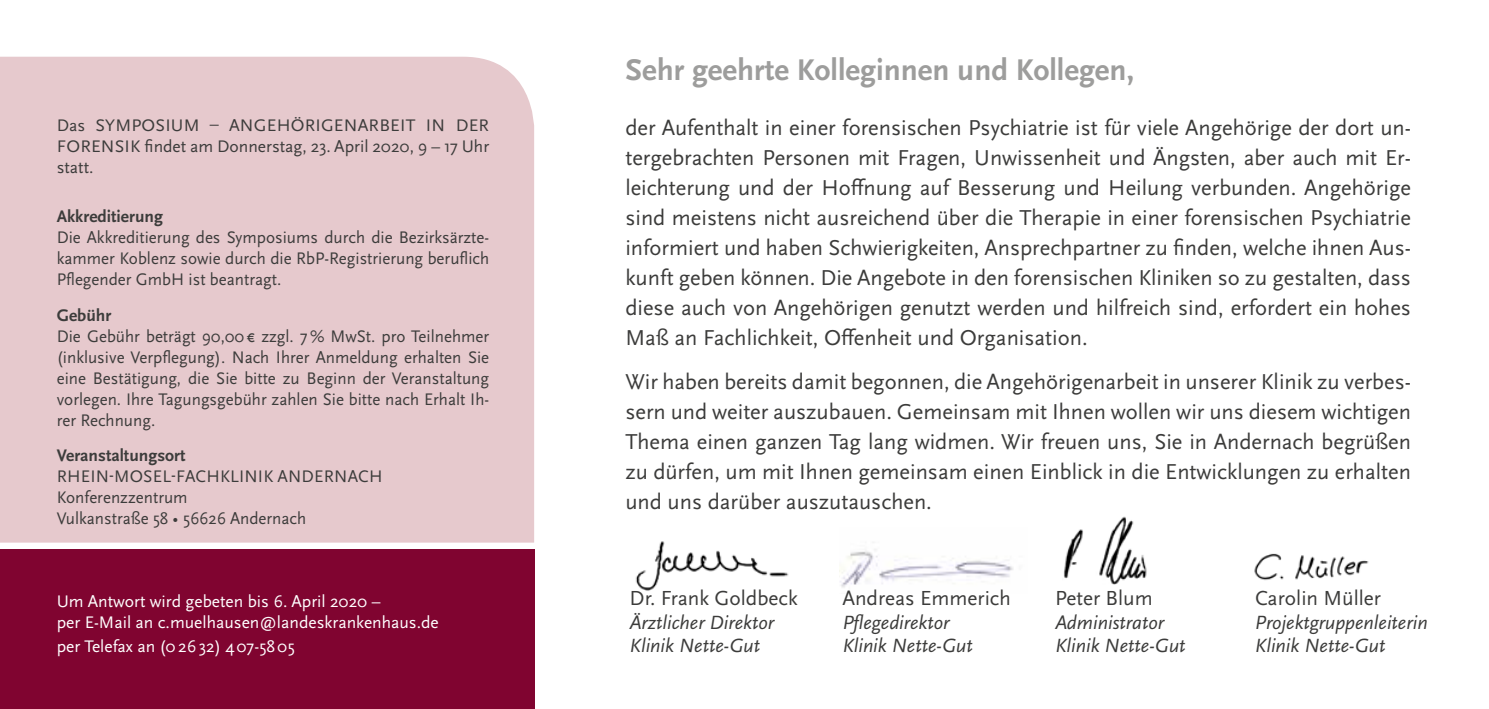
<style>
.page{position:relative;width:1489px;height:709px;background:#fff}
.page>*{position:absolute;margin:0;border:0;box-sizing:border-box;transform-origin:0 0}
.t1{font:700 31.25px "Scala Sans OT";color:#9d9d9c}
.t2{font:22.5px/30px "Scala Sans OT";color:#3c3c3b;text-align:justify}
.t3{font:21.25px "Scala Sans OT";color:#3c3c3b}
.t4{font:italic 20px "Scala Sans OT";color:#3c3c3b}
.t5{font:17.5px/21px "Scala Sans OT";color:#3c3c3b;text-align:justify}
.t6{font:17.5px/21px "Scala Sans OT";color:#fff}
.t7{font:700 17.5px "Scala Sans OT";color:#3c3c3b}
</style>
<div class="page">
<div style="left:0;top:550px;width:534px;height:159px;background:#800430"></div>
<div style="left:0;top:57px;width:534px;height:485px;background:#e6c9cd"></div>
<img style="left:635px;top:541px;width:154px;height:50px">
<img style="left:839px;top:549px;width:174px;height:39px">
<img style="left:1254px;top:553px;width:115px;height:28px">
<img style="left:1064px;top:516px;width:83px;height:69px">
<p class="t5" style="left:57px;top:115px;width:434px">Das SYMPOSIUM – ANGEHÖRIGENARBEIT IN DER FORENSIK findet am Donnerstag, 23. April 2020, 9 – 17 Uhr statt.</p>
<p class="t7" style="left:57px;top:207px;width:108px">Akkreditierung</p>
<p class="t5" style="left:57px;top:227px;width:434px">Die Akkreditierung des Symposiums durch die Bezirksärzte&shy;kammer Koblenz sowie durch die RbP-Registrierung beruflich Pflegender GmbH ist beantragt.</p>
<p class="t7" style="left:57px;top:305px;width:56px">Gebühr</p>
<p class="t5" style="left:57px;top:326px;width:434px">Die Gebühr beträgt 90,00€ zzgl. 7% MwSt. pro Teilnehmer (inklusive Verpflegung). Nach Ihrer Anmeldung erhalten Sie eine Bestätigung, die Sie bitte zu Beginn der Veranstaltung vorlegen. Ihre Tagungsgebühr zahlen Sie bitte nach Erhalt Ih&shy;rer Rechnung.</p>
<p class="t7" style="left:57px;top:445px;width:130px">Veranstaltungsort</p>
<p class="t5" style="left:57px;top:466px;width:327px;text-align:left">RHEIN-MOSEL-FACHKLINIK ANDERNACH<br>Konferenzzentrum<br>Vulkanstraße 58 • 56626 Andernach</p>
<p class="t6" style="left:57px;top:591px;width:383px">Um Antwort wird gebeten bis 6. April 2020 –<br>per E-Mail an c.muelhausen@landeskrankenhaus.de</p>
<p class="t6" style="left:57px;top:636px;width:239px">per Telefax an (02632) 407-5805</p>
<h1 class="t1" style="left:625px;top:52px;width:510px">Sehr geehrte Kolleginnen und Kollegen,</h1>
<p class="t2" style="left:625px;top:113px;width:787px">der Aufenthalt in einer forensischen Psychiatrie ist für viele Angehörige der dort un&shy;tergebrachten Personen mit Fragen, Unwissenheit und Ängsten, aber auch mit Er&shy;leichterung und der Hoffnung auf Besserung und Heilung verbunden. Angehörige sind meistens nicht ausreichend über die Therapie in einer forensischen Psychiatrie informiert und haben Schwierigkeiten, Ansprechpartner zu finden, welche ihnen Aus&shy;kunft geben können. Die Angebote in den forensischen Kliniken so zu gestalten, dass diese auch von Angehörigen genutzt werden und hilfreich sind, erfordert ein hohes Maß an Fachlichkeit, Offenheit und Organisation.</p>
<p class="t2" style="left:625px;top:367px;width:787px">Wir haben bereits damit begonnen, die Angehörigenarbeit in unserer Klinik zu verbes&shy;sern und weiter auszubauen. Gemeinsam mit Ihnen wollen wir uns diesem wichtigen Thema einen ganzen Tag lang widmen. Wir freuen uns, Sie in Andernach begrüßen zu dürfen, um mit Ihnen gemeinsam einen Einblick in die Entwicklungen zu erhalten und uns darüber auszutauschen.</p>
<p class="t3" style="left:629px;top:587px;width:170px">Dr. Frank Goldbeck</p>
<p class="t3" style="left:842px;top:587px;width:170px">Andreas Emmerich</p>
<p class="t3" style="left:1055px;top:587px;width:99px">Peter Blum</p>
<p class="t3" style="left:1254px;top:587px;width:127px">Carolin Müller</p>
<p class="t4" style="left:629px;top:611px;width:146px">Ärztlicher Direktor</p>
<p class="t4" style="left:842px;top:611px;width:109px">Pflegedirektor</p>
<p class="t4" style="left:1054px;top:611px;width:111px">Administrator</p>
<p class="t4" style="left:1254px;top:611px;width:174px">Projektgruppenleiterin</p>
<p class="t4" style="left:629px;top:635px;width:132px">Klinik Nette-Gut</p>
<p class="t4" style="left:842px;top:635px;width:132px">Klinik Nette-Gut</p>
<p class="t4" style="left:1054px;top:635px;width:132px">Klinik Nette-Gut</p>
<p class="t4" style="left:1254px;top:635px;width:132px">Klinik Nette-Gut</p>
</div>
